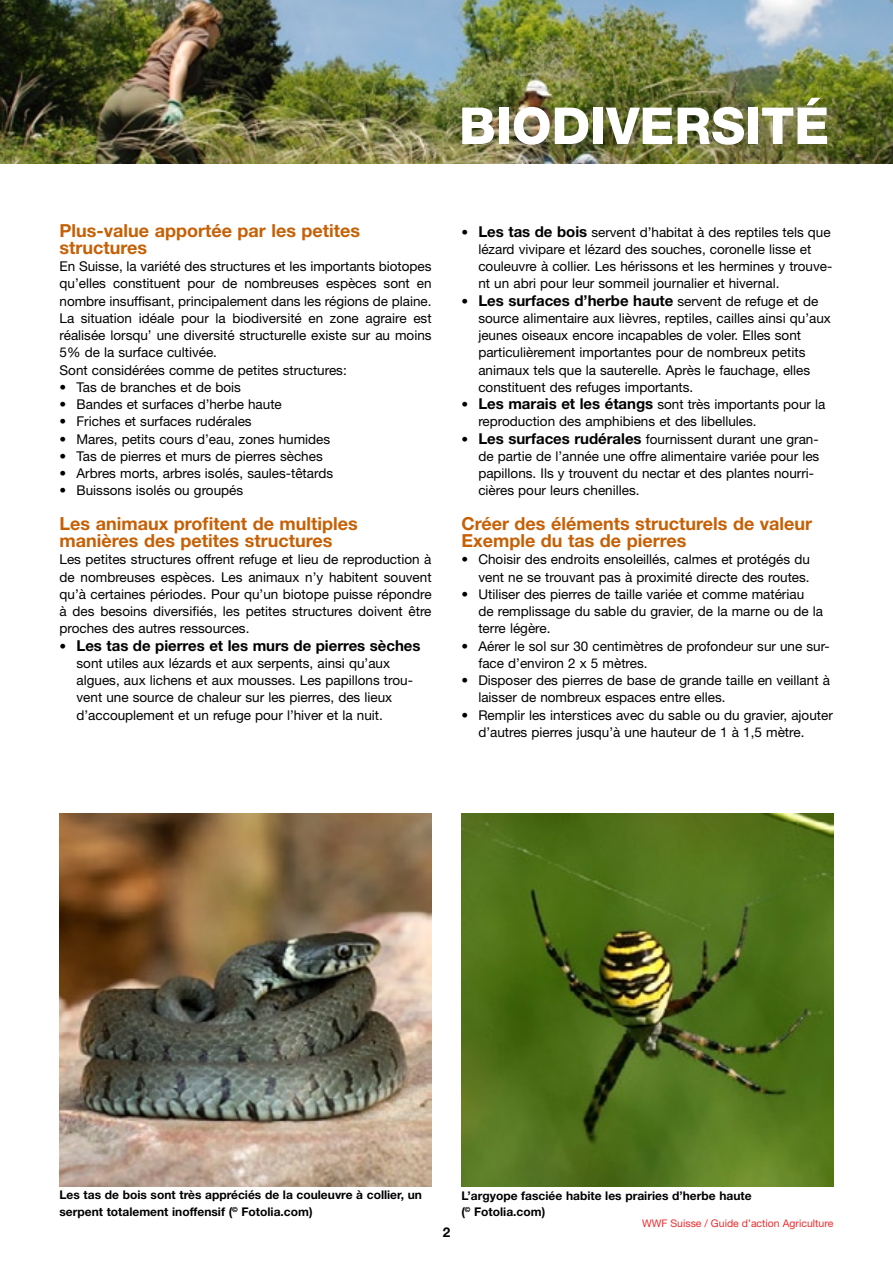
<style>
.page{position:relative;width:893px;height:1263px;background:#fff}
.page>*{position:absolute;margin:0;border:0;box-sizing:border-box;transform-origin:0 0}
.t1{font:800 51px "Helvetica Neue LT Std";color:#fff}
.t2{font:700 18px/17.2px "Helvetica Neue LT Std";color:#c66005}
.t3{font:700 15px "Helvetica Neue LT Std";color:#000}
.t4{font:13.5px/17.2px "Helvetica Neue LT Std";color:#000}
.t5{font:700 13.5px "Helvetica Neue LT Std";color:#000}
.t6{font:700 12px/16.5px "Helvetica Neue LT Std";color:#000}
.t7{font:10.5px "Helvetica Neue LT Std";color:#ef2b2d}
.s1{font-weight:400;font-size:13.5px}
.s2{font-weight:700;font-size:15px}
</style>
<div class="page">
<img style="left:59px;top:814px;width:373px;height:372px">
<img style="left:461px;top:814px;width:372px;height:372px">
<img style="left:0;top:0;width:893px;height:164px">
<h1 class="t1" style="left:459px;top:95px;width:372px">BIODIVERSITÉ</h1>
<h2 class="t2" style="left:60px;top:221px;width:302px">Plus-value apportée par les petites structures</h2>
<p class="t4" style="left:60px;top:257px;width:374px">En Suisse, la variété des structures et les importants biotopes qu’elles constituent pour de nombreuses espèces sont en nombre insuffisant, principalement dans les régions de plaine.<br>La situation idéale pour la biodiversité en zone agraire est réalisée lorsqu’ une diversité structurelle existe sur au moins 5% de la surface cultivée.<br>Sont considérées comme de petites structures:</p>
<p class="t4" style="left:60px;top:378px;width:183px">• Tas de branches et de bois</p>
<p class="t4" style="left:60px;top:395px;width:224px">• Bandes et surfaces d’herbe haute</p>
<p class="t4" style="left:60px;top:413px;width:194px">• Friches et surfaces rudérales</p>
<p class="t4" style="left:60px;top:430px;width:272px">• Mares, petits cours d’eau, zones humides</p>
<p class="t4" style="left:60px;top:447px;width:265px">• Tas de pierres et murs de pierres sèches</p>
<p class="t4" style="left:60px;top:464px;width:275px">• Arbres morts, arbres isolés, saules-têtards</p>
<p class="t4" style="left:60px;top:482px;width:185px">• Buissons isolés ou groupés</p>
<h2 class="t2" style="left:60px;top:514px;width:300px">Les animaux profitent de multiples manières des petites structures</h2>
<p class="t4" style="left:60px;top:551px;width:374px;text-align:justify">Les petites structures offrent refuge et lieu de reproduction à de nombreuses espèces. Les animaux n’y habitent souvent qu’à certaines périodes. Pour qu’un biotope puisse répondre à des besoins diversifiés, les petites structures doivent être proches des autres ressources.</p>
<p class="t3" style="left:60px;top:636px;width:363px"><span class="s1">•</span> Les tas de pierres et les murs de pierres sèches</p>
<p class="t4" style="left:77px;top:654px;width:338px">sont utiles aux lézards et aux serpents, ainsi qu’aux algues, aux lichens et aux mousses. Les papillons trou&shy;vent une source de chaleur sur les pierres, des lieux d’accouplement et un refuge pour l’hiver et la nuit.</p>
<p class="t4" style="left:478px;top:223px;width:355px;text-indent:-17px">• <span class="s2">Les tas de bois</span> servent d’habitat à des reptiles tels que lézard vivipare et lézard des souches, coronelle lisse et couleuvre à collier. Les hérissons et les hermines y trouve&shy;nt un abri pour leur sommeil journalier et hivernal.</p>
<p class="t3" style="left:461px;top:291px;width:358px"><span class="s1">•</span> Les surfaces d’herbe haute <span class="s1">servent de refuge et de</span></p>
<p class="t4" style="left:478px;top:309px;width:354px">source alimentaire aux lièvres, reptiles, cailles ainsi qu’aux jeunes oiseaux encore incapables de voler. Elles sont particulièrement importantes pour de nombreux petits animaux tels que la sauterelle. Après le fauchage, elles constituent des refuges importants.</p>
<p class="t4" style="left:478px;top:395px;width:348px;text-indent:-17px">• <span class="s2">Les marais et les étangs</span> sont très importants pour la reproduction des amphibiens et des libellules.</p>
<p class="t4" style="left:478px;top:430px;width:342px;text-indent:-17px">• <span class="s2">Les surfaces rudérales</span> fournissent durant une gran&shy;de partie de l’année une offre alimentaire variée pour les papillons. Ils y trouvent du nectar et des plantes nourri&shy;cières pour leurs chenilles.</p>
<h2 class="t2" style="left:461px;top:514px;width:352px">Créer des éléments structurels de valeur<br>Exemple du tas de pierres</h2>
<p class="t4" style="left:461px;top:551px;width:350px;text-align:right">• Choisir des endroits ensoleillés, calmes et protégés du vent ne se trouvant pas à proximité directe des routes.</p>
<p class="t4" style="left:478px;top:585px;width:346px;text-indent:-17px">• Utiliser des pierres de taille variée et comme matériau<br>de remplissage du sable du gravier, de la marne ou de la terre légère.</p>
<p class="t4" style="left:478px;top:637px;width:353px;text-indent:-17px">• Aérer le sol sur 30 centimètres de profondeur sur une sur&shy;face d’environ 2 x 5 mètres.</p>
<p class="t4" style="left:478px;top:671px;width:353px;text-indent:-17px">• Disposer des pierres de base de grande taille en veillant à laisser de nombreux espaces entre elles.</p>
<p class="t4" style="left:478px;top:706px;width:356px;text-indent:-17px">• Remplir les interstices avec du sable ou du gravier, ajouter d’autres pierres jusqu’à une hauteur de 1 à 1,5 mètre.</p>
<p class="t6" style="left:60px;top:1186px;width:364px">Les tas de bois sont très appréciés de la couleuvre à collier, un serpent totalement inoffensif (<sup>©</sup> Fotolia.com)</p>
<p class="t5" style="left:443px;top:1224px;width:9px">2</p>
<p class="t6" style="left:461px;top:1187px;width:292px">L’argyope fasciée habite les prairies d’herbe haute (<sup>©</sup> Fotolia.com)</p>
<p class="t7" style="left:642px;top:1217px;width:193px">WWF Suisse / Guide d’action Agriculture</p>
</div>
